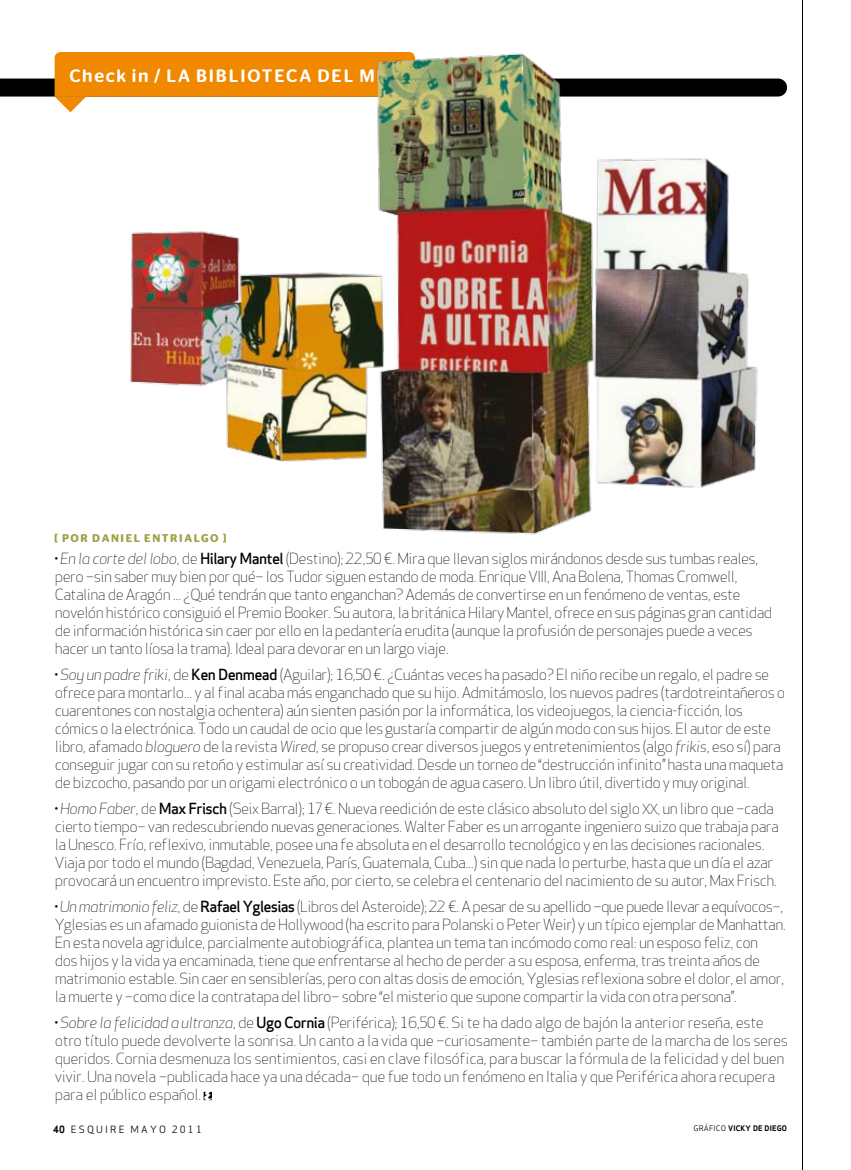
<style>
.page{position:relative;width:851px;height:1170px;background:#fff}
.page>*{position:absolute;margin:0;border:0;box-sizing:border-box;transform-origin:0 0}
.t1{font:500 18px "Stag Sans Round";letter-spacing:.11em;color:#fff}
.t2{font:15px/18px "Esquire Apex Sans Light T";letter-spacing:-.04em;color:#000}
.t3{font:600 11.25px "Stag Sans Round";letter-spacing:.14em;color:#a19f49}
.t4{font:9.75px "Esquire Apex Sans Book T";letter-spacing:.225em;color:#000}
.t5{font:7.5px "Esquire Apex Sans Bold T";letter-spacing:.02em;color:#000}
.s1{font-family:"Esquire Apex Sans Bold T"}
.s2{font-family:"Esquire Apex Sans Light Italic T"}
.s3{font-family:"Esquire Apex Sans Medium T"}
.s4{font-size:13.5px}
.s5{font-family:"Esquire Apex Sans Book T"}
</style>
<div class="page">
<div style="left:0;top:78px;width:778px;height:18px;background:#000"></div>
<svg style="left:55px;top:52px;width:15px;height:60px"></svg>
<hr style="left:802px;top:0;width:1px;height:1169px;background:#000">
<svg style="left:203px;top:1091px;width:9px;height:9px"></svg>
<img style="left:70px;top:52px;width:717px;height:483px">
<p class="t1" style="left:69px;top:65px;width:331px">CHECK IN / LA BIBLIOTECA DEL MES</p>
<p class="t3" style="left:54px;top:531px;width:174px">[ POR DANIEL ENTRIALGO ]</p>
<p class="t2" style="left:55px;top:549px;width:719px"><span class="s1">·</span> <span class="s2">En la corte del lobo</span>, de <span class="s3">Hilary Mantel</span> (Destino); 22,50 €. Mira que llevan siglos mirándonos desde sus tumbas reales, pero –sin saber muy bien por qué– los Tudor siguen estando de moda. Enrique VIII, Ana Bolena, Thomas Cromwell, Catalina de Aragón ... ¿Qué tendrán que tanto enganchan? Además de convertirse en un fenómeno de ventas, este novelón histórico consiguió el Premio Booker. Su autora, la británica Hilary Mantel, ofrece en sus páginas gran cantidad de información histórica sin caer por ello en la pedantería erudita (aunque la profusión de personajes puede a veces hacer un tanto líosa la trama). Ideal para devorar en un largo viaje.</p>
<p class="t2" style="left:55px;top:665px;width:732px"><span class="s1">·</span> <span class="s2">Soy un padre friki</span>, de <span class="s3">Ken Denmead</span> (Aguilar); 16,50 €. ¿Cuántas veces ha pasado? El niño recibe un regalo, el padre se ofrece para montarlo... y al final acaba más enganchado que su hijo. Admitámoslo, los nuevos padres (tardotreintañeros o cuarentones con nostalgia ochentera) aún sienten pasión por la informática, los videojuegos, la ciencia-ficción, los cómics o la electrónica. Todo un caudal de ocio que les gustaría compartir de algún modo con sus hijos. El autor de este libro, afamado <span class="s2">bloguero</span> de la revista <span class="s2">Wired</span>, se propuso crear diversos juegos y entretenimientos (algo <span class="s2">frikis</span>, eso sí) para conseguir jugar con su retoño y estimular así su creatividad. Desde un torneo de “destrucción infinito” hasta una maqueta de bizcocho, pasando por un origami electrónico o un tobogán de agua casero. Un libro útil, divertido y muy original.</p>
<p class="t2" style="left:55px;top:799px;width:725px"><span class="s1">·</span> <span class="s2">Homo Faber</span>, de <span class="s3">Max Frisch</span> (Seix Barral); 17 €. Nueva reedición de este clásico absoluto del siglo <span class="s4">XX,</span> un libro que –cada cierto tiempo– van redescubriendo nuevas generaciones. Walter Faber es un arrogante ingeniero suizo que trabaja para la Unesco. Frío, reflexivo, inmutable, posee una fe absoluta en el desarrollo tecnológico y en las decisiones racionales.<br>Viaja por todo el mundo (Bagdad, Venezuela, París, Guatemala, Cuba...) sin que nada lo perturbe, hasta que un día el azar provocará un encuentro imprevisto. Este año, por cierto, se celebra el centenario del nacimiento de su autor, Max Frisch.</p>
<p class="t2" style="left:55px;top:897px;width:732px"><span class="s1">·</span> <span class="s2">Un matrimonio feliz</span>, de <span class="s3">Rafael Yglesias</span> (Libros del Asteroide); 22 €. A pesar de su apellido –que puede llevar a equívocos–, Yglesias es un afamado guionista de Hollywood (ha escrito para Polanski o Peter Weir) y un típico ejemplar de Manhattan.<br>En esta novela agridulce, parcialmente autobiográfica, plantea un tema tan incómodo como real: un esposo feliz, con<br>dos hijos y la vida ya encaminada, tiene que enfrentarse al hecho de perder a su esposa, enferma, tras treinta años de matrimonio estable. Sin caer en sensiblerías, pero con altas dosis de emoción, Yglesias reflexiona sobre el dolor, el amor, la muerte y –como dice la contratapa del libro– sobre “el misterio que supone compartir la vida con otra persona”.</p>
<p class="t2" style="left:55px;top:1013px;width:734px"><span class="s1">·</span> <span class="s2">Sobre la felicidad a ultranza</span>, de <span class="s3">Ugo Cornia</span> (Periférica); 16,50 €. Si te ha dado algo de bajón la anterior reseña, este otro título puede devolverte la sonrisa. Un canto a la vida que –curiosamente– también parte de la marcha de los seres queridos. Cornia desmenuza los sentimientos, casi en clave filosófica, para buscar la fórmula de la felicidad y del buen vivir. Una novela –publicada hace ya una década– que fue todo un fenómeno en Italia y que Periférica ahora recupera para el público español.</p>
<p class="t4" style="left:53px;top:1123px;width:150px"><span class="s1">40</span> ESQUIRE MAYO 2011</p>
<p class="t5" style="left:693px;top:1122px;width:95px"><span class="s5">GRÁFICO</span> VICKY DE DIEGO</p>
</div>
